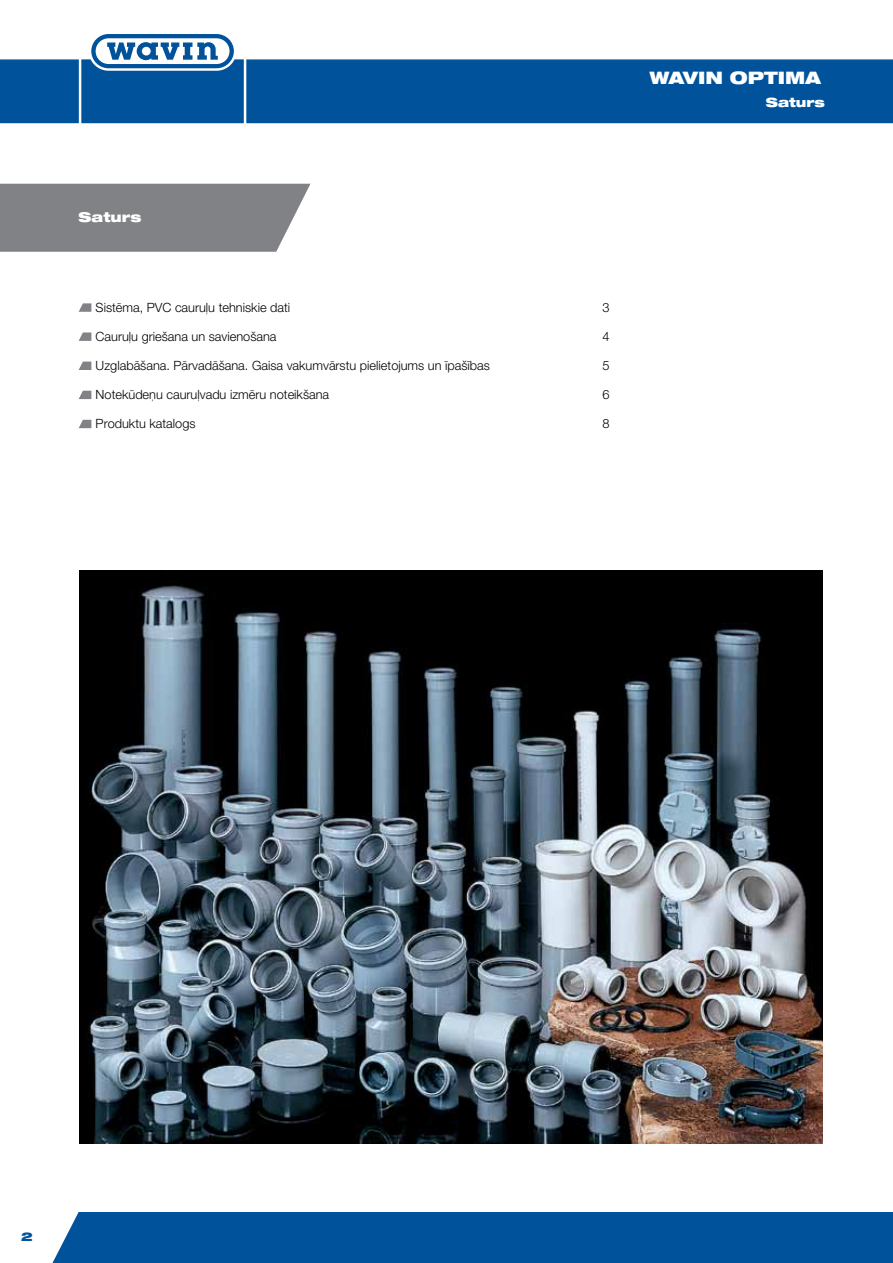
<style>
.page{position:relative;width:893px;height:1263px;background:#fff}
.page>*{position:absolute;margin:0;border:0;box-sizing:border-box;transform-origin:0 0}
.t1{font:900 expanded 17.25px "Helvetica Neue LT Pro";color:#fff}
.t2{font:900 expanded 13.5px "Helvetica Neue LT Pro";color:#fff}
.t3{font:300 12.75px "Helvetica Neue CEU";color:#000}
.t4{font:900 expanded 12.75px "Helvetica Neue LT Pro";color:#fff}
.t5{font:900 expanded 12px "Helvetica Neue LT Pro";color:#00539b}
</style>
<div class="page">
<div style="left:0;top:59px;width:893px;height:64px;background:#00539b"></div>
<svg style="left:79px;top:34px;width:167px;height:90px"></svg>
<div style="left:234px;top:1212px;width:659px;height:51px;background:#00539b"></div>
<svg style="left:52px;top:1212px;width:182px;height:51px;background:#1360a2"></svg>
<div style="left:0;top:184px;width:310px;height:68px;background:#808285"></div>
<svg style="left:79px;top:303px;width:12px;height:9px"></svg>
<svg style="left:79px;top:332px;width:12px;height:9px"></svg>
<svg style="left:79px;top:362px;width:12px;height:8px"></svg>
<svg style="left:79px;top:391px;width:12px;height:8px"></svg>
<svg style="left:79px;top:420px;width:12px;height:8px"></svg>
<img style="left:80px;top:571px;width:743px;height:572px">
<h1 class="t1" style="left:649px;top:67px;width:173px">WAVIN OPTIMA</h1>
<p class="t4" style="left:766px;top:94px;width:61px">Saturs</p>
<p class="t2" style="left:79px;top:209px;width:64px">Saturs</p>
<p class="t3" style="left:96px;top:299px;width:196px">Sistēma, PVC cauruļu tehniskie dati</p>
<p class="t3" style="left:603px;top:299px;width:9px">3</p>
<p class="t3" style="left:96px;top:329px;width:182px">Cauruļu griešana un savienošana</p>
<p class="t3" style="left:603px;top:329px;width:9px">4</p>
<p class="t3" style="left:96px;top:358px;width:396px">Uzglabāšana. Pārvadāšana. Gaisa vakumvārstu pielietojums un īpašības</p>
<p class="t3" style="left:603px;top:358px;width:9px">5</p>
<p class="t3" style="left:96px;top:387px;width:235px">Notekūdeņu cauruļvadu izmēru noteikšana</p>
<p class="t3" style="left:603px;top:387px;width:9px">6</p>
<p class="t3" style="left:96px;top:416px;width:101px">Produktu katalogs</p>
<p class="t3" style="left:603px;top:416px;width:9px">8</p>
<p class="t5" style="left:21px;top:1229px;width:13px">2</p>
</div>
